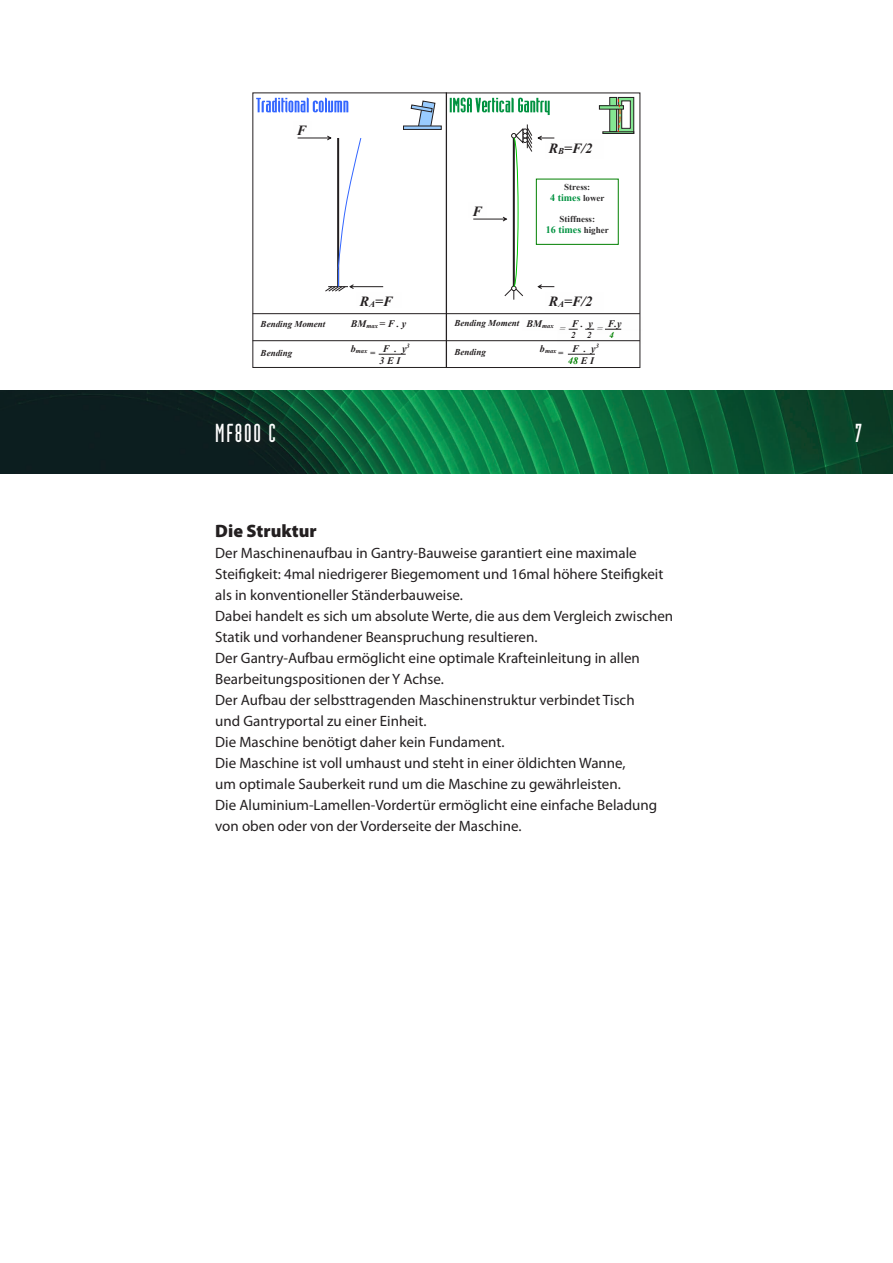
<style>
.page{position:relative;width:893px;height:1263px;background:#fff}
.page>*{position:absolute;margin:0;border:0;box-sizing:border-box;transform-origin:0 0}
.t1{font:25.5px "Industria Solid";letter-spacing:.07em;color:#fff}
.t2{font:900 18px "Myriad Pro";color:#231f20}
.t3{font:15px/21px "Myriad Pro";color:#231f20}
.t4{font:italic 700 13.95px "Times New Roman";color:#231f20}
.t5{font:italic 700 10.05px/12.1px "Times New Roman";color:#231f20}
.t6{font:700 10.05px "Times New Roman";color:#009240}
.t7{font:italic 700 9px "Times New Roman";color:#231f20}
.t8{font:700 9px "Times New Roman";color:#302e2f}
.t9{font:italic 9px "Bradley Hand ITC";color:#231f20}
.t10{font:italic 700 9px "Times New Roman";color:#008000}
.t11{font:italic 700 6.45px "Times New Roman";color:#231f20}
.s1{font-size:9px}
.s2{font-size:6.45px}
.s3{font-size:9px;color:#302e2f}
.s4{font-size:10.05px}
.s5{color:#008000}
</style>
<div class="page">
<img style="left:0;top:390px;width:893px;height:83px">
<img style="left:572px;top:317px;width:69px;height:12px">
<img style="left:557px;top:329px;width:84px;height:15px">
<img style="left:558px;top:328px;width:14px;height:5px">
<img style="left:595px;top:323px;width:14px;height:10px">
<img style="left:256px;top:97px;width:53px;height:16px">
<img style="left:312px;top:100px;width:6px;height:13px">
<img style="left:318px;top:97px;width:31px;height:16px">
<img style="left:450px;top:97px;width:26px;height:16px">
<img style="left:476px;top:97px;width:11px;height:16px">
<img style="left:487px;top:97px;width:63px;height:18px">
<svg style="left:411px;top:101px;width:24px;height:25px"></svg>
<div style="left:403px;top:126px;width:38px;height:4px;border:1px solid #231f20"></div>
<div style="left:610px;top:97px;width:7px;height:35px;background:#84e692"></div>
<div style="left:609px;top:97px;width:8px;height:35px;border:1px solid #231f20"></div>
<svg style="left:621px;top:99px;width:11px;height:33px"></svg>
<div style="left:618px;top:97px;width:16px;height:37px;border:1px solid #231f20"></div>
<div style="left:603px;top:132px;width:31px;height:2px;border:1px solid #231f20"></div>
<div style="left:622px;top:101px;width:8px;height:27px;background:#fff"></div>
<div style="left:621px;top:101px;width:9px;height:28px;border:1px solid #231f20"></div>
<svg style="left:617px;top:98px;width:4px;height:35px"></svg>
<div style="left:446px;top:93px;width:194px;height:275px;border:1px solid #231f20"></div>
<svg style="left:473px;top:124px;width:81px;height:176px"></svg>
<svg style="left:298px;top:136px;width:85px;height:156px"></svg>
<div style="left:536px;top:179px;width:82px;height:65px;background:#fff"></div>
<div style="left:536px;top:179px;width:82px;height:66px;border:1px solid #008000"></div>
<hr style="left:253px;top:313px;width:387px;height:1px;background:#231f20">
<hr style="left:253px;top:340px;width:387px;height:1px;background:#231f20">
<svg style="left:379px;top:354px;width:27px;height:1px"></svg>
<svg style="left:568px;top:354px;width:27px;height:1px"></svg>
<div style="left:212px;top:419px;width:75px;height:35px;background:#231f20;opacity:.75"></div>
<p class="t4" style="left:297px;top:120px;width:11px">F</p>
<p class="t4" style="left:360px;top:292px;width:34px">R<span class="s1">A</span>=F</p>
<p class="t7" style="left:261px;top:318px;width:66px">Bending Moment</p>
<p class="t5" style="left:351px;top:317px;width:57px">BM<span class="s2">max</span> = F . y</p>
<p class="t4" style="left:472px;top:202px;width:11px">F</p>
<p class="t4" style="left:549px;top:139px;width:45px">R<span class="s1">B</span>=F/2</p>
<p class="t8" style="left:564px;top:180px;width:27px">Stress:</p>
<p class="t6" style="left:550px;top:190px;width:56px">4 times <span class="s3">lower</span></p>
<p class="t8" style="left:560px;top:212px;width:37px">Stiffness:</p>
<p class="t6" style="left:546px;top:222px;width:64px">16 times <span class="s3">higher</span></p>
<p class="t4" style="left:549px;top:292px;width:45px">R<span class="s1">A</span>=F/2</p>
<p class="t7" style="left:454px;top:317px;width:66px">Bending Moment</p>
<p class="t11" style="left:526px;top:321px;width:29px"><span class="s4">BM</span>max</p>
<p class="t5" style="left:572px;top:317px;width:23px">F. y</p>
<p class="t5" style="left:608px;top:317px;width:15px">F.y</p>
<p class="t7" style="left:571px;top:329px;width:6px">2</p>
<p class="t7" style="left:587px;top:329px;width:6px">2</p>
<p class="t10" style="left:610px;top:329px;width:6px">4</p>
<p class="t9" style="left:558px;top:323px;width:13px">=</p>
<p class="t9" style="left:595px;top:323px;width:13px">=</p>
<p class="t11" style="left:351px;top:346px;width:18px"><span class="s4">b</span>max</p>
<p class="t5" style="left:380px;top:342px;width:32px;text-indent:3px">F . y<sup>3<br></sup>3 E I</p>
<p class="t11" style="left:540px;top:346px;width:18px"><span class="s4">b</span>max</p>
<p class="t5" style="left:568px;top:342px;width:32px;text-align:center">F . y<sup>3<br></sup><span class="s5">48</span> E I</p>
<p class="t7" style="left:261px;top:346px;width:33px">Bending</p>
<p class="t7" style="left:370px;top:346px;width:7px">=</p>
<p class="t7" style="left:454px;top:346px;width:33px">Bending</p>
<p class="t7" style="left:558px;top:347px;width:7px">=</p>
<p class="t1" style="left:215px;top:419px;width:62px">MF800 C</p>
<p class="t2" style="left:215px;top:519px;width:103px">Die Struktur</p>
<p class="t3" style="left:215px;top:542px;width:450px">Der Maschinenaufbau in Gantry-Bauweise garantiert eine maximale<br>Steifigkeit: 4mal niedrigerer Biegemoment und 16mal höhere Steifigkeit als in konventioneller Ständerbauweise.</p>
<p class="t3" style="left:215px;top:605px;width:459px">Dabei handelt es sich um absolute Werte, die aus dem Vergleich zwischen<br>Statik und vorhandener Beanspruchung resultieren.</p>
<p class="t3" style="left:215px;top:647px;width:426px">Der Gantry-Aufbau ermöglicht eine optimale Krafteinleitung in allen<br>Bearbeitungspositionen der Y Achse.</p>
<p class="t3" style="left:215px;top:689px;width:421px">Der Aufbau der selbsttragenden Maschinenstruktur verbindet Tisch</p>
<p class="t3" style="left:215px;top:710px;width:213px">und Gantryportal zu einer Einheit.</p>
<p class="t3" style="left:215px;top:731px;width:291px">Die Maschine benötigt daher kein Fundament.</p>
<p class="t3" style="left:215px;top:752px;width:412px">Die Maschine ist voll umhaust und steht in einer öldichten Wanne,</p>
<p class="t3" style="left:215px;top:773px;width:407px">um optimale Sauberkeit rund um die Maschine zu gewährleisten.</p>
<p class="t3" style="left:215px;top:794px;width:443px">Die Aluminium-Lamellen-Vordertür ermöglicht eine einfache Beladung von oben oder von der Vorderseite der Maschine.</p>
<h1 class="t1" style="left:855px;top:419px;width:9px">7</h1>
</div>
